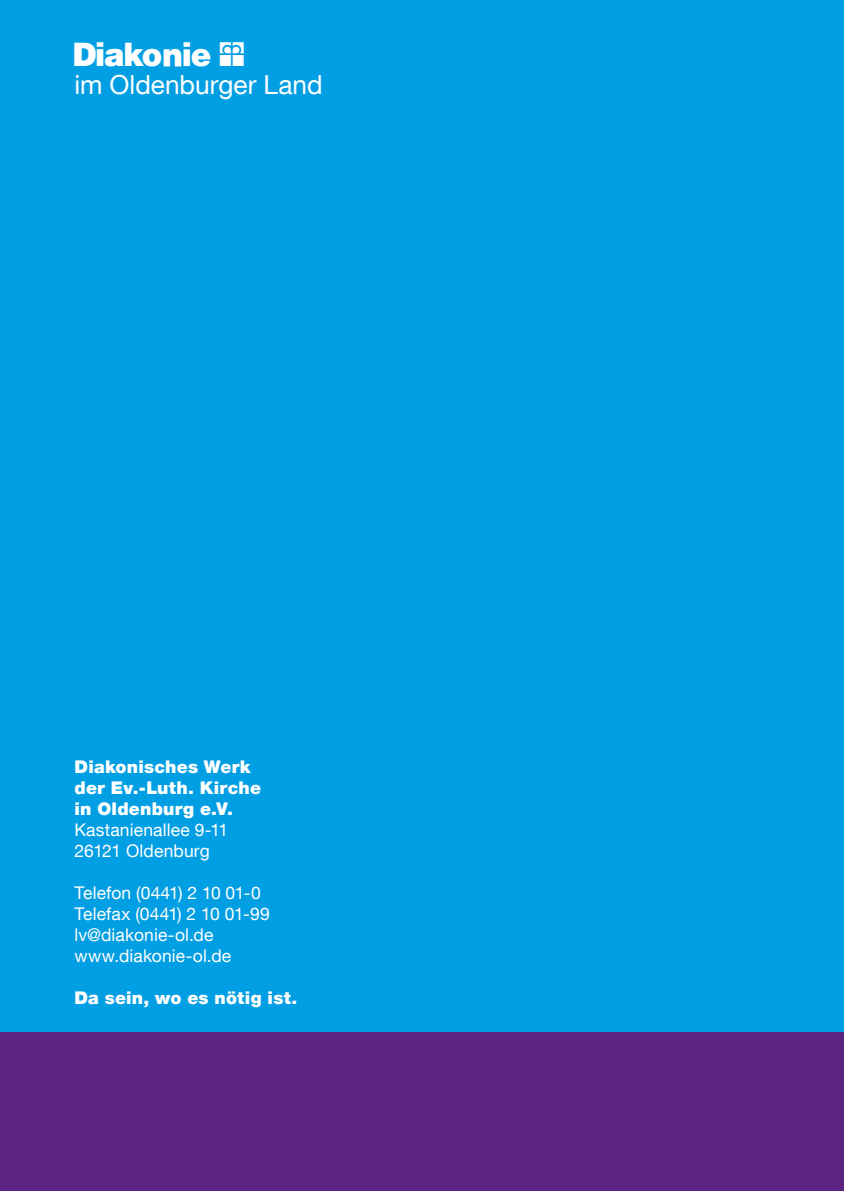
<style>
.page{position:relative;width:844px;height:1191px;background:#fff}
.page>*{position:absolute;margin:0;border:0;box-sizing:border-box;transform-origin:0 0}
.t1{font:32.38px "Diakonie Logo";color:#fff}
.t2{font:26.25px "Helvetica Neue LT Com";color:#fff}
.t3{font:17.5px/21px "Helvetica Neue LT Com";letter-spacing:.005em;color:#fff}
.t4{font:900 17.5px/21px "Helvetica Neue LT Com";letter-spacing:.01em;color:#fff}
</style>
<div class="page">
<div style="left:0;top:0;width:843px;height:1191px;background:#009ee3"></div>
<div style="left:0;top:1032px;width:843px;height:159px;background:#5d2383"></div>
<h1 class="t1" style="left:74px;top:36px;width:171px">Dn</h1>
<h2 class="t2" style="left:74px;top:69px;width:250px">im Oldenburger Land</h2>
<p class="t4" style="left:74px;top:756px;width:188px">Diakonisches Werk der Ev.-Luth. Kirche in Oldenburg e.V.</p>
<p class="t3" style="left:74px;top:819px;width:155px">Kastanienallee 9-11<br>26121 Oldenburg</p>
<p class="t3" style="left:74px;top:882px;width:197px">Telefon (0441) 2 10 01-0<br>Telefax (0441) 2 10 01-99 lv@diakonie-ol.de www.diakonie-ol.de</p>
<p class="t4" style="left:74px;top:987px;width:224px">Da sein, wo es nötig ist.</p>
</div>
